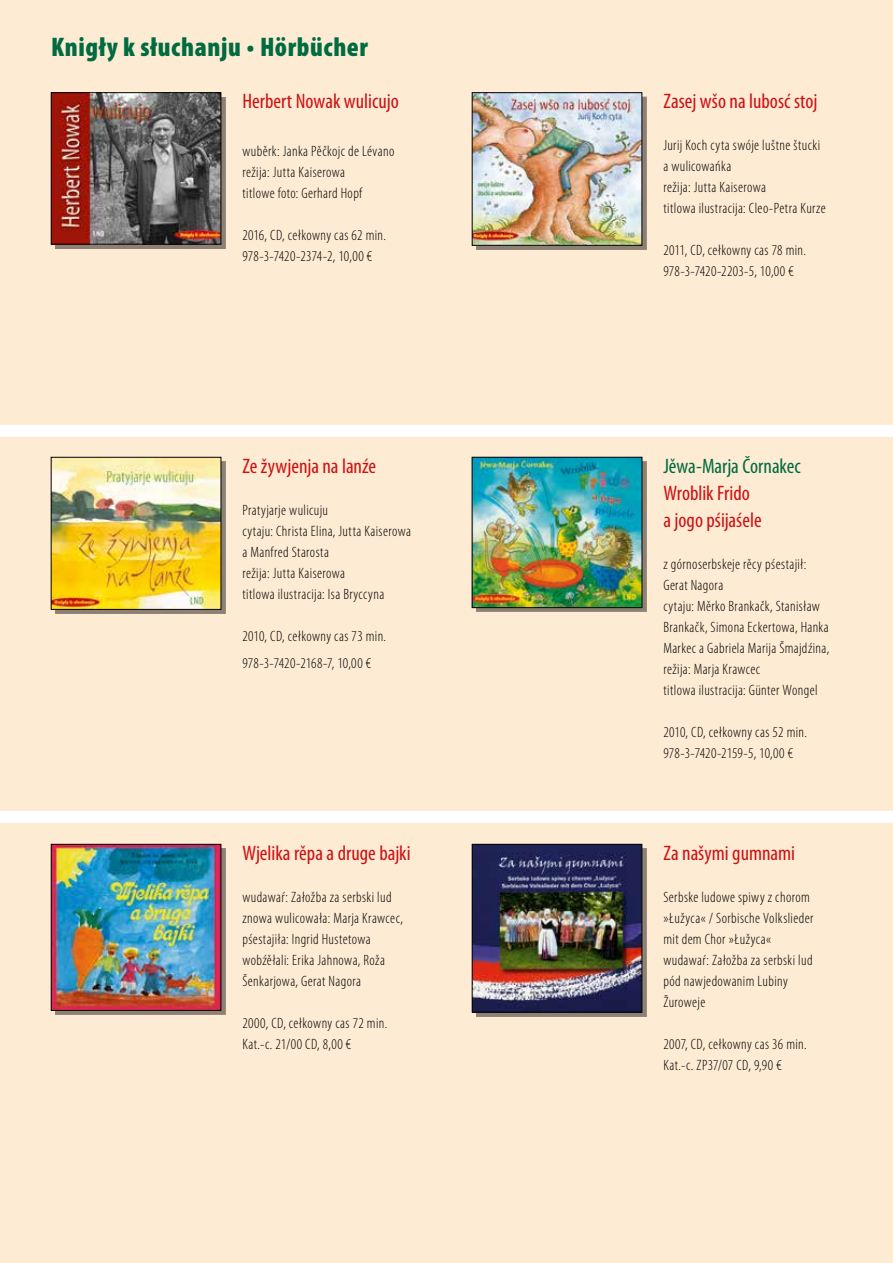
<style>
.page{position:relative;width:893px;height:1263px;background:#fff}
.page>*{position:absolute;margin:0;border:0;box-sizing:border-box;transform-origin:0 0}
.t1{font:900 condensed 27px "Myriad Pro";letter-spacing:.025em;color:#006b41}
.t2{font:condensed 21px/27px "Myriad Pro";color:#cd1013}
.t3{font:condensed 21px "Myriad Pro";color:#006b41}
.t4{font:300 condensed 15px/21px "Myriad Pro";letter-spacing:.025em;color:#000}
</style>
<div class="page">
<div style="left:0;top:0;width:453px;height:1263px;background:#feebd3"></div>
<div style="left:451px;top:0;width:442px;height:1263px;background:#feebd3"></div>
<div style="left:0;top:425px;width:893px;height:12px;background:#fff"></div>
<div style="left:0;top:811px;width:893px;height:12px;background:#fff"></div>
<div style="left:55px;top:97px;width:170px;height:152px;background:#000;opacity:.45"></div>
<img style="left:53px;top:94px;width:166px;height:148px">
<div style="left:51px;top:92px;width:170px;height:152px;border:1px solid #000"></div>
<div style="left:55px;top:461px;width:170px;height:153px;background:#000;opacity:.45"></div>
<img style="left:53px;top:459px;width:166px;height:148px">
<div style="left:51px;top:457px;width:170px;height:152px;border:1px solid #000"></div>
<div style="left:55px;top:848px;width:170px;height:167px;background:#000;opacity:.45"></div>
<img style="left:53px;top:846px;width:166px;height:162px">
<div style="left:51px;top:844px;width:170px;height:166px;border:1px solid #000"></div>
<div style="left:476px;top:461px;width:170px;height:151px;background:#000;opacity:.45"></div>
<img style="left:474px;top:459px;width:166px;height:147px">
<div style="left:472px;top:457px;width:170px;height:151px;border:1px solid #000"></div>
<div style="left:476px;top:848px;width:170px;height:169px;background:#000;opacity:.45"></div>
<img style="left:474px;top:846px;width:166px;height:164px">
<div style="left:472px;top:844px;width:170px;height:168px;border:1px solid #000"></div>
<div style="left:476px;top:97px;width:170px;height:153px;background:#000;opacity:.45"></div>
<img style="left:474px;top:94px;width:166px;height:150px">
<div style="left:472px;top:92px;width:170px;height:154px;border:1px solid #000"></div>
<h1 class="t1" style="left:51px;top:32px;width:318px">Knigły k słuchanju • Hörbücher</h1>
<h2 class="t2" style="left:242px;top:88px;width:158px">Herbert Nowak wulicujo</h2>
<p class="t4" style="left:242px;top:141px;width:153px">wuběrk: Janka Pěčkojc de Lévano režija: Jutta Kaiserowa<br>titlowe foto: Gerhard Hopf</p>
<p class="t4" style="left:242px;top:225px;width:145px">2016, CD, cełkowny cas 62 min.<br>978-3-7420-2374-2, 10,00 €</p>
<h2 class="t2" style="left:242px;top:452px;width:135px">Ze žywjenja na lanźe</h2>
<p class="t4" style="left:242px;top:500px;width:170px">Pratyjarje wulicuju<br>cytaju: Christa Elina, Jutta Kaiserowa a Manfred Starosta<br>režija: Jutta Kaiserowa<br>titlowa ilustracija: Isa Bryccyna</p>
<p class="t4" style="left:242px;top:623px;width:145px;line-height:27px">2010, CD, cełkowny cas 73 min.<br>978-3-7420-2168-7, 10,00 €</p>
<h2 class="t2" style="left:242px;top:839px;width:170px">Wjelika rěpa a druge bajki</h2>
<p class="t4" style="left:242px;top:887px;width:162px">wudawaŕ: Załožba za serbski lud znowa wulicowała: Marja Krawcec, pśestajiła: Ingrid Hustetowa wobźěłali: Erika Jahnowa, Roža<br>Šenkarjowa, Gerat Nagora</p>
<p class="t4" style="left:242px;top:1013px;width:146px">2000, CD, cełkowny cas 72 min.<br>Kat.-c. 21/00 CD, 8,00 €</p>
<h2 class="t2" style="left:663px;top:88px;width:156px">Zasej wšo na lubosć stoj</h2>
<p class="t4" style="left:663px;top:135px;width:164px">Jurij Koch cyta swóje luštne štucki a wulicowańka<br>režija: Jutta Kaiserowa<br>titlowa ilustracija: Cleo-Petra Kurze</p>
<p class="t4" style="left:663px;top:240px;width:144px">2011, CD, cełkowny cas 78 min.<br>978-3-7420-2203-5, 10,00 €</p>
<h2 class="t3" style="left:663px;top:453px;width:139px">Jěwa-Marja Čornakec</h2>
<h2 class="t2" style="left:663px;top:479px;width:100px">Wroblik Frido a jogo pśijaśele</h2>
<p class="t4" style="left:663px;top:554px;width:167px">z górnoserbskeje rěcy pśestajił:<br>Gerat Nagora<br>cytaju: Měrko Brankačk, Stanisław<br>Brankačk, Simona Eckertowa, Hanka<br>Markec a Gabriela Marija Šmajdźina, režija: Marja Krawcec<br>titlowa ilustracija: Günter Wongel</p>
<p class="t4" style="left:663px;top:722px;width:145px">2010, CD, cełkowny cas 52 min.<br>978-3-7420-2159-5, 10,00 €</p>
<h2 class="t2" style="left:663px;top:839px;width:133px">Za našymi gumnami</h2>
<p class="t4" style="left:663px;top:887px;width:151px">Serbske ludowe spiwy z chorom »Łužyca« / Sorbische Volkslieder mit dem Chor »Łužyca« wudawaŕ: Załožba za serbski lud pód nawjedowanim Lubiny<br>Žuroweje</p>
<p class="t4" style="left:663px;top:1034px;width:145px">2007, CD, cełkowny cas 36 min.<br>Kat.-c. ZP37/07 CD, 9,90 €</p>
</div>
